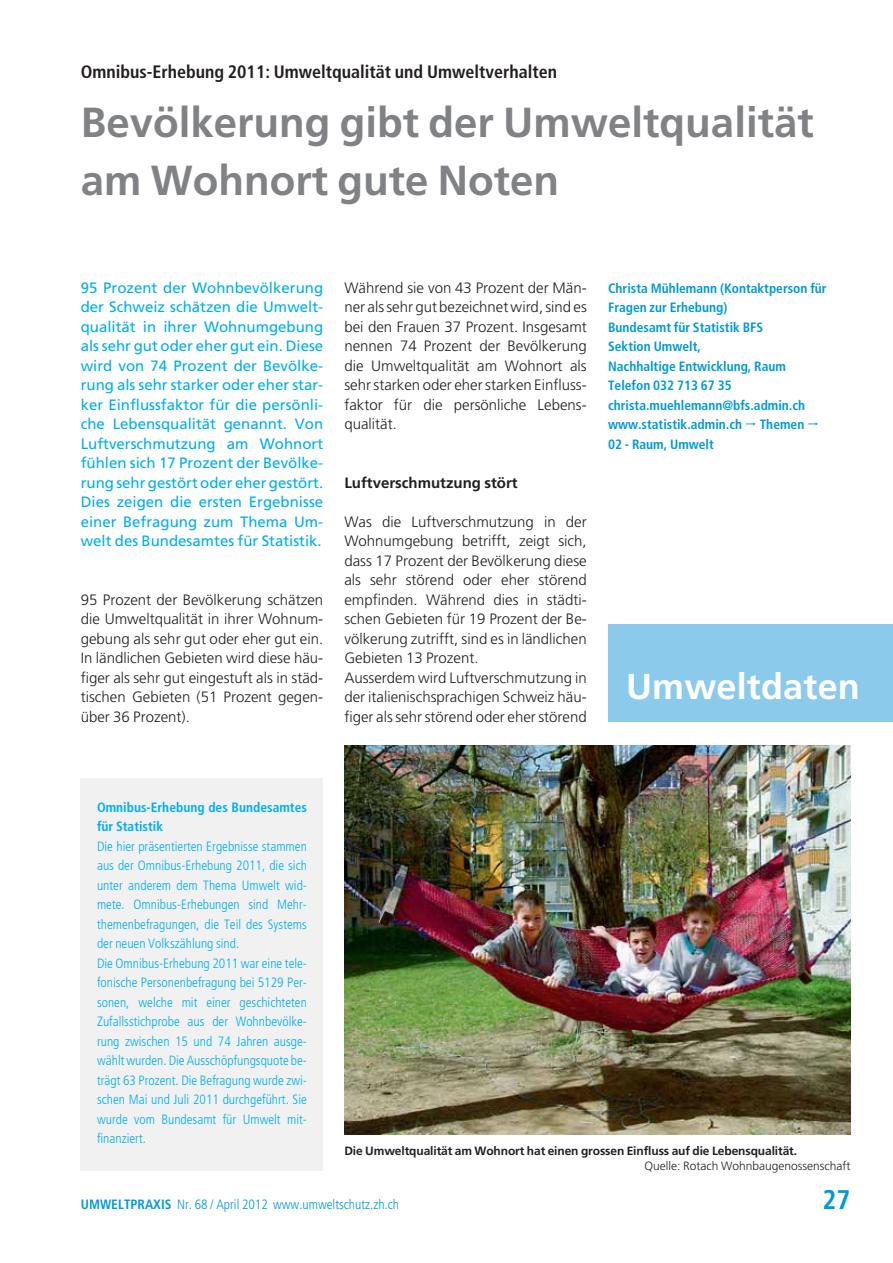
<style>
.page{position:relative;width:893px;height:1263px;background:#fff}
.page>*{position:absolute;margin:0;border:0;box-sizing:border-box;transform-origin:0 0}
.t1{font:700 42px/58.5px "Frutiger LT Std";color:#808285}
.t2{font:700 36px "Frutiger LT Std";letter-spacing:.005em;color:#fff}
.t3{font:700 condensed 27px "Frutiger LT Std";color:#0099d9}
.t4{font:700 condensed 18px "Frutiger LT Std";color:#231f20}
.t5{font:300 15px/19.5px "Frutiger LT Std";color:#231f20;text-align:justify}
.t6{font:15px/19.5px "Frutiger LT Std";color:#00aeef;text-align:justify}
.t7{font:700 15px "Frutiger LT Std";color:#231f20}
.t8{font:300 condensed 13.5px/19.5px "Frutiger LT Std";color:#00aeef}
.t9{font:700 condensed 13.5px/19.5px "Frutiger LT Std";color:#0099d9}
.t10{font:300 condensed 13.5px "Frutiger LT Std";color:#0099d9}
.t11{font:700 condensed 13.5px/19.5px "Frutiger LT Std";color:#00aeef}
.t12{font:700 12px "Frutiger LT Std";letter-spacing:-.01em;color:#231f20}
.t13{font:300 12px "Frutiger LT Std";color:#231f20}
.s1{font-weight:700}
</style>
<div class="page">
<div style="left:608px;top:624px;width:285px;height:97px;background:#8ccaec"></div>
<img style="left:344px;top:745px;width:506px;height:389px">
<div style="left:81px;top:778px;width:242px;height:392px;background:#f1f1f2"></div>
<p class="t4" style="left:81px;top:63px;width:478px">Omnibus-Erhebung 2011: Umweltqualität und Umweltverhalten</p>
<h1 class="t1" style="left:81px;top:95px;width:734px">Bevölkerung gibt der Umweltqualität am Wohnort gute Noten</h1>
<p class="t6" style="left:81px;top:278px;width:244px">95 Prozent der Wohnbevölkerung der Schweiz schätzen die Umwelt&shy;qualität in ihrer Wohnumgebung als sehr gut oder eher gut ein. Diese wird von 74 Prozent der Bevölke&shy;rung als sehr starker oder eher star&shy;ker Einflussfaktor für die persönli&shy;che Lebensqualität genannt. Von Luftverschmutzung am Wohnort fühlen sich 17 Prozent der Bevölke&shy;rung sehr gestört oder eher gestört.<br>Dies zeigen die ersten Ergebnisse einer Befragung zum Thema Um&shy;welt des Bundesamtes für Statistik.</p>
<p class="t5" style="left:81px;top:590px;width:244px">95 Prozent der Bevölkerung schätzen die Umweltqualität in ihrer Wohnum&shy;gebung als sehr gut oder eher gut ein.<br>In ländlichen Gebieten wird diese häu&shy;figer als sehr gut eingestuft als in städ&shy;tischen Gebieten (51 Prozent gegen - über 36 Prozent).</p>
<p class="t5" style="left:344px;top:278px;width:244px">Während sie von 43 Prozent der Män&shy;ner als sehr gut bezeichnet wird, sind es bei den Frauen 37 Prozent. Insgesamt nennen 74 Prozent der Bevölkerung die Umweltqualität am Wohnort als sehr starken oder eher starken Einfluss - faktor für die persönliche Lebens - qualität.</p>
<p class="t7" style="left:344px;top:475px;width:175px">Luftverschmutzung stört</p>
<p class="t5" style="left:344px;top:512px;width:244px;text-align:left">Was die Luftverschmutzung in der Wohnumgebung betrifft, zeigt sich, dass 17 Prozent der Bevölkerung diese als sehr störend oder eher störend empfinden. Während dies in städti&shy;schen Gebieten für 19 Prozent der Be&shy;völkerung zutrifft, sind es in ländlichen Gebieten 13 Prozent.<br>Ausserdem wird Luftverschmutzung in der italienischsprachigen Schweiz häu&shy;figer als sehr störend oder eher störend</p>
<p class="t9" style="left:608px;top:279px;width:220px">Christa Mühlemann (Kontaktperson für<br>Fragen zur Erhebung)<br>Bundesamt für Statistik BFS<br>Sektion Umwelt,<br>Nachhaltige Entwicklung, Raum<br>Telefon 032 713 67 35 christa.muehlemann@bfs.admin.ch www.statistik.admin.ch</p>
<p class="t9" style="left:760px;top:415px;width:46px">Themen</p>
<p class="t9" style="left:608px;top:435px;width:107px">02 - Raum, Umwelt</p>
<h2 class="t2" style="left:626px;top:669px;width:235px">Umweltdaten</h2>
<p class="t11" style="left:97px;top:798px;width:211px">Omnibus-Erhebung des Bundesamtes für Statistik</p>
<p class="t8" style="left:97px;top:837px;width:211px">Die hier präsentierten Ergebnisse stammen aus der Omnibus-Erhebung 2011, die sich unter anderem dem Thema Umwelt wid - mete. Omnibus-Erhebungen sind Mehr - themen befragungen, die Teil des Systems der neuen Volkszählung sind.<br>Die Omnibus-Erhebung 2011 war eine tele&shy;fonische Personenbefragung bei 5129 Per&shy;sonen, welche mit einer geschichteten Zufallsstichprobe aus der Wohnbevölke&shy;rung zwischen 15 und 74 Jahren ausge&shy;wählt wurden. Die Ausschöpfungsquote be&shy;trägt 63 Prozent. Die Befragung wurde zwi&shy;schen Mai und Juli 2011 durchgeführt. Sie wurde vom Bundesamt für Umwelt mit - finanziert.</p>
<p class="t12" style="left:344px;top:1145px;width:454px">Die Umweltqualität am Wohnort hat einen grossen Einfluss auf die Lebensqualität.</p>
<p class="t13" style="left:644px;top:1160px;width:208px">Quelle: Rotach Wohnbaugenossenschaft</p>
<p class="t10" style="left:81px;top:1198px;width:320px"><span class="s1">UMWELTPRAXIS</span> Nr. 68 / April 2012 www.umweltschutz.zh.ch</p>
<h3 class="t3" style="left:822px;top:1186px;width:30px">27</h3>
</div>
